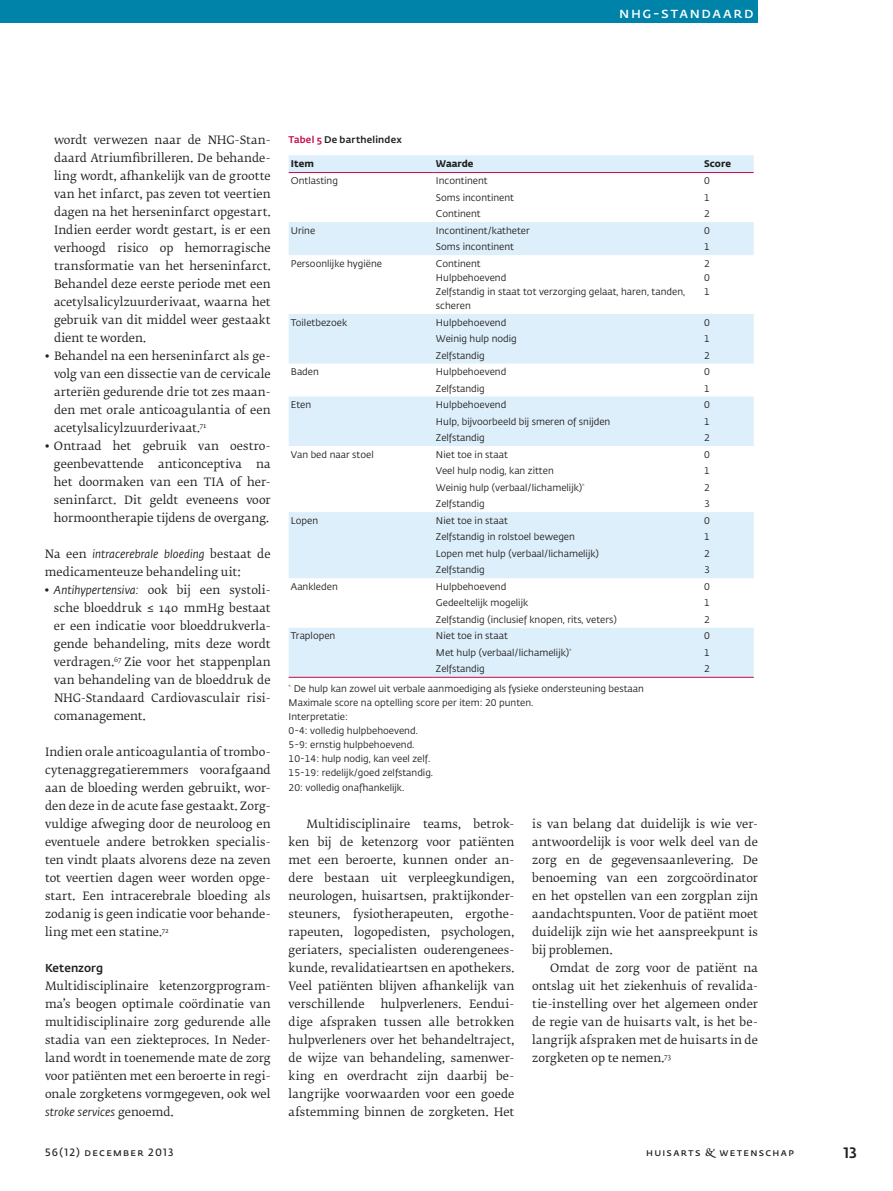
<style>
.page{position:relative;width:893px;height:1191px;background:#fff}
.page>*{position:absolute;margin:0;border:0;box-sizing:border-box;transform-origin:0 0}
.t1{font:600 15px "Fedra Sans Pro";letter-spacing:.105em;color:#fff}
.t2{font:500 15px "Fedra Sans Pro";color:#231f20}
.t3{font:11.4px/18px "Fedra Serif B Pro";letter-spacing:.005em;color:#231f20;text-align:justify}
.t4{font:italic 11.4px "Fedra Sans Pro";letter-spacing:.005em;color:#231f20}
.t5{font:500 11.4px "Fedra Sans Pro";color:#231f20}
.t6{font:600 10.5px "Fedra Sans Pro";letter-spacing:.115em;color:#231f20}
.t7{font:9.6px/14.1px "Fedra Sans Pro";color:#231f20}
.t8{font:500 9.6px "Fedra Sans Pro";letter-spacing:.025em;color:#231f20}
.t9{font:700 9.6px "Fedra Sans Pro";color:#231f20}
.s1{font-family:"Fedra Serif B Pro Demi"}
.s2{font-family:"Fedra Serif B Pro";font-style:normal}
.s3{font-family:"Fedra Serif B Pro Demi";font-style:normal}
.s4{color:#c70b45}
.s5{font-family:"Fedra Serif B Pro Demi";font-weight:400}
</style>
<div class="page">
<div style="left:0;top:0;width:758px;height:23px;background:#0083a9"></div>
<div style="left:289px;top:155px;width:465px;height:17px;background:#dceffa"></div>
<svg style="left:289px;top:222px;width:465px;height:455px;fill:#dceffa"></svg>
<hr style="left:289px;top:172px;width:145px;height:1px;background:#c70b45">
<hr style="left:434px;top:172px;width:268px;height:1px;background:#c70b45">
<hr style="left:702px;top:172px;width:52px;height:1px;background:#c70b45">
<hr style="left:289px;top:677px;width:145px;height:1px;background:#c70b45">
<hr style="left:434px;top:677px;width:268px;height:1px;background:#c70b45">
<hr style="left:702px;top:677px;width:52px;height:1px;background:#c70b45">
<h1 class="t1" style="left:619px;top:2px;width:136px">NHG-Standaard</h1>
<p class="t3" style="left:54px;top:131px;width:218px">wordt verwezen naar de NHG-Stan&shy;daard Atriumfibrilleren. De behande&shy;ling wordt, afhankelijk van de grootte van het infarct, pas zeven tot veertien dagen na het herseninfarct opgestart.<br>Indien eerder wordt gestart, is er een verhoogd risico op hemorragische transformatie van het herseninfarct.<br>Behandel deze eerste periode met een acetylsalicylzuurderivaat, waarna het gebruik van dit middel weer gestaakt dient te worden.</p>
<p class="t3" style="left:54px;top:347px;width:218px;text-indent:-9px"><span class="s1">•</span> Behandel na een herseninfarct als ge&shy;volg van een dissectie van de cervicale arteriën gedurende drie tot zes maan&shy;den met orale anticoagulantia of een acetylsalicylzuurderivaat.<sup>71</sup></p>
<p class="t3" style="left:54px;top:437px;width:218px;text-indent:-9px"><span class="s1">•</span> Ontraad het gebruik van oestro&shy;geenbevattende</p>
<p class="t3" style="left:158px;top:455px;width:85px">anticonceptiva</p>
<p class="t3" style="left:54px;top:455px;width:218px;text-indent:202px">na het doormaken van een TIA of her&shy;seninfarct. Dit geldt eveneens voor hormoontherapie tijdens de overgang.</p>
<p class="t4" style="left:45px;top:546px;width:227px"><span class="s2">Na een</span> intracerebrale bloeding <span class="s2">bestaat de</span></p>
<p class="t3" style="left:45px;top:563px;width:197px">medicamenteuze behandeling uit:</p>
<p class="t4" style="left:45px;top:582px;width:227px"><span class="s3">•</span> Antihypertensiva: <span class="s2">ook bij een systoli-</span></p>
<p class="t3" style="left:54px;top:599px;width:218px">sche bloeddruk ≤ 140 mmHg bestaat er een indicatie voor bloeddrukverla&shy;gende behandeling, mits deze wordt verdragen.<sup>67</sup> Zie voor het stappenplan van behandeling van de bloeddruk de NHG-Standaard Cardiovasculair risi&shy;comanagement.</p>
<p class="t3" style="left:45px;top:743px;width:227px">Indien orale anticoagulantia of trombo&shy;cytenaggregatieremmers voorafgaand aan de bloeding werden gebruikt, wor&shy;den deze in de acute fase gestaakt. Zorg&shy;vuldige afweging door de neuroloog en eventuele andere betrokken specialis&shy;ten vindt plaats alvorens deze na zeven tot veertien dagen weer worden opge&shy;start. Een intracerebrale bloeding als zodanig is geen indicatie voor behande&shy;ling met een statine.<sup>72</sup></p>
<p class="t5" style="left:45px;top:959px;width:60px">Ketenzorg</p>
<p class="t3" style="left:45px;top:977px;width:227px">Multidisciplinaire ketenzorgprogram&shy;ma’s beogen optimale coördinatie van multidisciplinaire zorg gedurende alle stadia van een ziekteproces. In Neder&shy;land wordt in toenemende mate de zorg voor patiënten met een beroerte in regi&shy;onale zorgketens vormgegeven, ook wel</p>
<p class="t4" style="left:45px;top:1104px;width:130px">stroke services <span class="s2">genoemd.</span></p>
<p class="t6" style="left:45px;top:1144px;width:130px">56(12) december 2013</p>
<p class="t8" style="left:289px;top:132px;width:115px"><span class="s4">Tabel 5</span> De barthelindex</p>
<p class="t9" style="left:291px;top:155px;width:25px">Item</p>
<p class="t9" style="left:436px;top:156px;width:39px">Waarde</p>
<p class="t9" style="left:704px;top:156px;width:28px">Score</p>
<p class="t7" style="left:291px;top:173px;width:49px">Ontlasting</p>
<p class="t7" style="left:436px;top:173px;width:53px">Incontinent</p>
<p class="t7" style="left:704px;top:173px;width:7px">0</p>
<p class="t7" style="left:436px;top:190px;width:80px">Soms incontinent</p>
<p class="t7" style="left:704px;top:190px;width:7px">1</p>
<p class="t7" style="left:436px;top:206px;width:46px">Continent</p>
<p class="t7" style="left:704px;top:206px;width:7px">2</p>
<p class="t7" style="left:291px;top:223px;width:26px">Urine</p>
<p class="t7" style="left:436px;top:223px;width:95px">Incontinent/katheter</p>
<p class="t7" style="left:704px;top:223px;width:7px">0</p>
<p class="t7" style="left:436px;top:239px;width:80px">Soms incontinent</p>
<p class="t7" style="left:704px;top:239px;width:7px">1</p>
<p class="t7" style="left:291px;top:256px;width:93px">Persoonlijke hygiëne</p>
<p class="t7" style="left:436px;top:256px;width:251px">Continent<br>Hulpbehoevend<br>Zelfstandig in staat tot verzorging gelaat, haren, tanden, scheren</p>
<p class="t7" style="left:704px;top:256px;width:7px;text-align:justify">2<br>0<br>1</p>
<p class="t7" style="left:291px;top:315px;width:58px">Toiletbezoek</p>
<p class="t7" style="left:436px;top:315px;width:72px">Hulpbehoevend</p>
<p class="t7" style="left:704px;top:315px;width:7px">0</p>
<p class="t7" style="left:436px;top:331px;width:82px">Weinig hulp nodig</p>
<p class="t7" style="left:704px;top:331px;width:7px">1</p>
<p class="t7" style="left:436px;top:348px;width:50px">Zelfstandig</p>
<p class="t7" style="left:704px;top:348px;width:7px">2</p>
<p class="t7" style="left:291px;top:364px;width:30px">Baden</p>
<p class="t7" style="left:436px;top:364px;width:72px">Hulpbehoevend</p>
<p class="t7" style="left:704px;top:364px;width:7px">0</p>
<p class="t7" style="left:436px;top:381px;width:50px">Zelfstandig</p>
<p class="t7" style="left:704px;top:381px;width:7px">1</p>
<p class="t7" style="left:291px;top:397px;width:22px">Eten</p>
<p class="t7" style="left:436px;top:397px;width:72px">Hulpbehoevend</p>
<p class="t7" style="left:704px;top:397px;width:7px">0</p>
<p class="t7" style="left:436px;top:414px;width:176px">Hulp, bijvoorbeeld bij smeren of snijden</p>
<p class="t7" style="left:704px;top:414px;width:7px">1</p>
<p class="t7" style="left:436px;top:430px;width:50px">Zelfstandig</p>
<p class="t7" style="left:704px;top:430px;width:7px">2</p>
<p class="t7" style="left:291px;top:447px;width:84px">Van bed naar stoel</p>
<p class="t7" style="left:436px;top:447px;width:73px">Niet toe in staat</p>
<p class="t7" style="left:704px;top:447px;width:7px">0</p>
<p class="t7" style="left:436px;top:463px;width:119px">Veel hulp nodig, kan zitten</p>
<p class="t7" style="left:704px;top:463px;width:7px">1</p>
<p class="t7" style="left:436px;top:480px;width:150px">Weinig hulp (verbaal/lichamelijk)<sup>*</sup></p>
<p class="t7" style="left:704px;top:480px;width:7px">2</p>
<p class="t7" style="left:436px;top:496px;width:50px">Zelfstandig</p>
<p class="t7" style="left:704px;top:496px;width:7px">3</p>
<p class="t7" style="left:291px;top:513px;width:29px">Lopen</p>
<p class="t7" style="left:436px;top:513px;width:73px">Niet toe in staat</p>
<p class="t7" style="left:704px;top:513px;width:7px">0</p>
<p class="t7" style="left:436px;top:529px;width:140px">Zelfstandig in rolstoel bewegen</p>
<p class="t7" style="left:704px;top:529px;width:7px">1</p>
<p class="t7" style="left:436px;top:546px;width:164px">Lopen met hulp (verbaal/lichamelijk)</p>
<p class="t7" style="left:704px;top:546px;width:7px">2</p>
<p class="t7" style="left:436px;top:562px;width:50px">Zelfstandig</p>
<p class="t7" style="left:704px;top:562px;width:7px">3</p>
<p class="t7" style="left:291px;top:579px;width:48px">Aankleden</p>
<p class="t7" style="left:436px;top:579px;width:72px">Hulpbehoevend</p>
<p class="t7" style="left:704px;top:579px;width:7px">0</p>
<p class="t7" style="left:436px;top:595px;width:94px">Gedeeltelijk mogelijk</p>
<p class="t7" style="left:704px;top:595px;width:7px">1</p>
<p class="t7" style="left:436px;top:612px;width:182px">Zelfstandig (inclusief knopen, rits, veters)</p>
<p class="t7" style="left:704px;top:612px;width:7px">2</p>
<p class="t7" style="left:291px;top:628px;width:46px">Traplopen</p>
<p class="t7" style="left:436px;top:628px;width:73px">Niet toe in staat</p>
<p class="t7" style="left:704px;top:628px;width:7px">0</p>
<p class="t7" style="left:436px;top:645px;width:137px">Met hulp (verbaal/lichamelijk)<sup>*</sup></p>
<p class="t7" style="left:704px;top:645px;width:7px">1</p>
<p class="t7" style="left:436px;top:661px;width:50px">Zelfstandig</p>
<p class="t7" style="left:704px;top:661px;width:7px">2</p>
<p class="t7" style="left:289px;top:681px;width:357px"><sup>*</sup> De hulp kan zowel uit verbale aanmoediging als fysieke ondersteuning bestaan Maximale score na optelling score per item: 20 punten.<br>Interpretatie:<br>0-4: volledig hulpbehoevend.<br>5-9: ernstig hulpbehoevend.<br>10-14: hulp nodig, kan veel zelf.<br>15-19: redelijk/goed zelfstandig.<br>20: volledig onafhankelijk.</p>
<p class="t3" style="left:289px;top:815px;width:227px;text-indent:18px">Multidisciplinaire teams, betrok&shy;ken bij de ketenzorg voor patiënten met een beroerte, kunnen onder an&shy;dere bestaan uit verpleegkundigen, neurologen, huisartsen, praktijkonder&shy;steuners, fysiotherapeuten, ergothe&shy;rapeuten, logopedisten, psychologen, geriaters, specialisten ouderengenees&shy;kunde, revalidatieartsen en apothekers.<br>Veel patiënten blijven afhankelijk van verschillende</p>
<p class="t3" style="left:289px;top:995px;width:227px;text-indent:92px">hulpverleners. Eendui&shy;dige afspraken tussen alle betrokken hulpverleners over het behandeltraject, de wijze van behandeling, samenwer&shy;king en overdracht zijn daarbij be&shy;langrijke voorwaarden voor een goede afstemming binnen de zorgketen. Het</p>
<p class="t3" style="left:532px;top:815px;width:227px">is van belang dat duidelijk is wie ver&shy;antwoordelijk is voor welk deel van de zorg en de gegevensaanlevering. De benoeming van een zorgcoördinator en het opstellen van een zorgplan zijn aandachtspunten. Voor de patiënt moet duidelijk zijn wie het aanspreekpunt is bij problemen.</p>
<p class="t3" style="left:532px;top:959px;width:227px;text-indent:18px">Omdat de zorg voor de patiënt na ontslag uit het ziekenhuis of revalida&shy;tie-instelling over het algemeen onder de regie van de huisarts valt, is het be&shy;langrijk afspraken met de huisarts in de zorgketen op te nemen.<sup>73</sup></p>
<p class="t6" style="left:646px;top:1144px;width:149px">huisarts <span class="s5">&amp;</span> wetenschap</p>
<h1 class="t2" style="left:843px;top:1140px;width:15px">13</h1>
</div>
